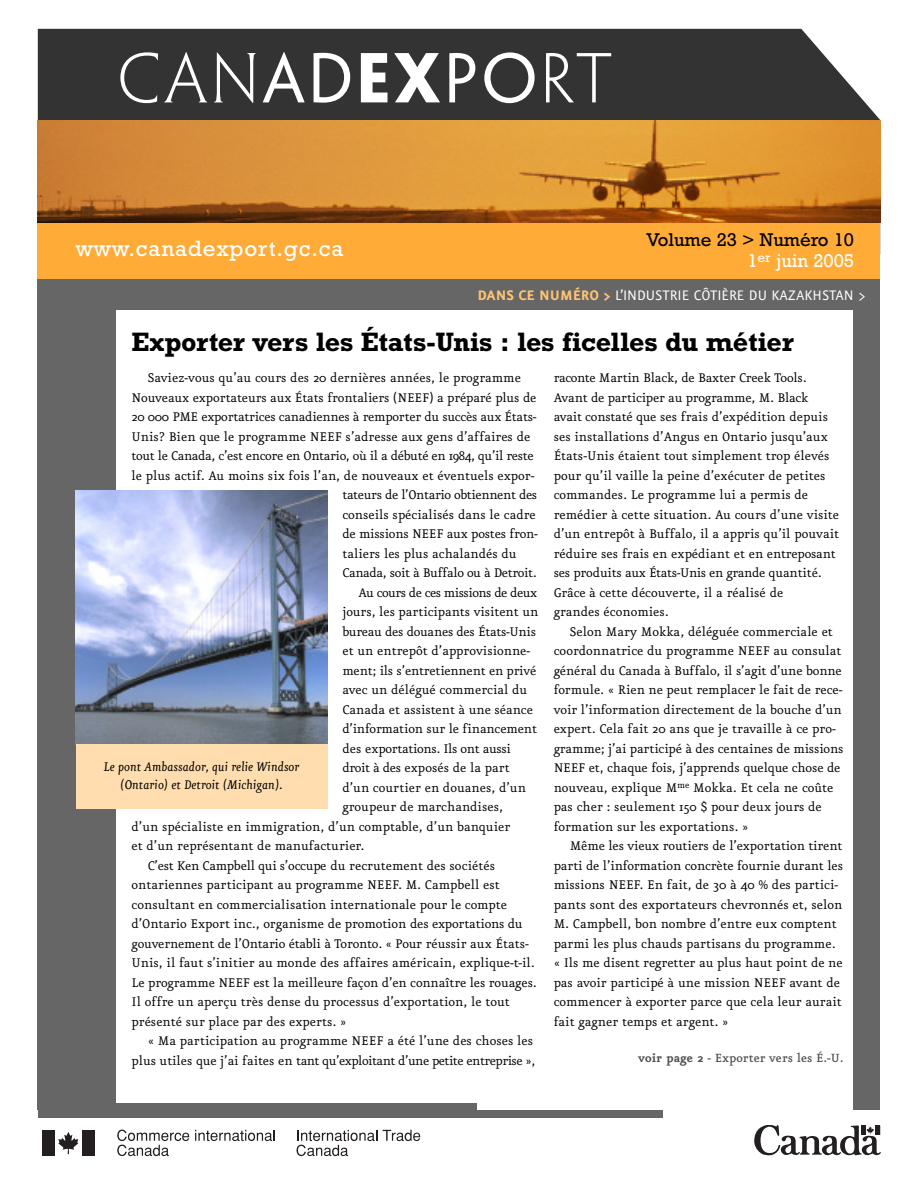
<style>
.page{position:relative;width:918px;height:1188px;background:#fff}
.page>*{position:absolute;margin:0;border:0;box-sizing:border-box;transform-origin:0 0}
.t1{font:700 27px "Rockwell";letter-spacing:-.015em;color:#000}
.t2{font:22.5px "Rockwell";letter-spacing:.04em;color:#fff}
.t3{font:18.75px/20.2px "Rockwell";color:#000;text-align:right}
.t4{font:16.5px "Eureka Sans";color:#fff}
.t5{font:15px/19.5px "Eureka";color:#000}
.t6{font:15px "Eureka";letter-spacing:-.025em;color:#000}
.t7{font:15px "Eureka";letter-spacing:-.035em;color:#000}
.t8{font:15px "Eureka";letter-spacing:-.02em;color:#000}
.t9{font:italic 15px/18px "Eureka";color:#000;text-align:center}
.t10{font:500 14.25px "Eureka";color:#4d4d4d}
.s1{color:#fff}
.s2{font-weight:700;color:#ffc473}
.s3{font-weight:700}
</style>
<div class="page">
<div style="left:38px;top:1106px;width:624px;height:12px;background:#666"></div>
<div style="left:38px;top:265px;width:842px;height:845px;background:#666"></div>
<div style="left:117px;top:310px;width:736px;height:800px;background:#fff"></div>
<div style="left:38px;top:29px;width:842px;height:91px;background:#333"></div>
<div style="left:38px;top:222px;width:842px;height:57px;background:#ffab37"></div>
<div style="left:38px;top:1103px;width:439px;height:7px;background:#666"></div>
<img style="left:76px;top:490px;width:251px;height:254px">
<div style="left:76px;top:744px;width:251px;height:64px;background:#ffddaf"></div>
<svg style="left:120px;top:52px;width:38px;height:51px;background:#585858"></svg>
<svg style="left:164px;top:52px;width:43px;height:50px;background:#595959"></svg>
<svg style="left:214px;top:53px;width:42px;height:50px"></svg>
<svg style="left:263px;top:52px;width:42px;height:50px"></svg>
<svg style="left:314px;top:53px;width:36px;height:50px"></svg>
<svg style="left:361px;top:53px;width:26px;height:49px"></svg>
<svg style="left:394px;top:53px;width:46px;height:49px"></svg>
<svg style="left:449px;top:53px;width:26px;height:49px"></svg>
<svg style="left:484px;top:52px;width:51px;height:51px"></svg>
<svg style="left:546px;top:53px;width:65px;height:49px"></svg>
<svg style="left:383px;top:1130px;width:37px;height:11px"></svg>
<svg style="left:297px;top:1130px;width:80px;height:26px"></svg>
<svg style="left:195px;top:1130px;width:80px;height:11px"></svg>
<svg style="left:117px;top:1130px;width:72px;height:26px"></svg>
<div style="left:42px;top:1130px;width:12px;height:26px;background:#231f20"></div>
<svg style="left:58px;top:1132px;width:20px;height:22px"></svg>
<div style="left:82px;top:1130px;width:13px;height:26px;background:#231f20"></div>
<svg style="left:754px;top:1125px;width:127px;height:30px"></svg>
<div style="left:875px;top:1126px;width:5px;height:9px;background:#231f20"></div>
<img style="left:38px;top:120px;width:842px;height:102px">
<h2 class="t2" style="left:76px;top:240px;width:269px">www.canadexport.gc.ca</h2>
<p class="t3" style="left:647px;top:232px;width:209px">Volume 23 &gt; Numéro 10<br><span class="s1">1</span><sup>er</sup> <span class="s1">juin 2005</span></p>
<p class="t4" style="left:477px;top:289px;width:390px"><span class="s2">DANS CE NUMÉRO &gt;</span> L’INDUSTRIE CÔTIÈRE DU KAZAKHSTAN &gt;</p>
<h1 class="t1" style="left:132px;top:333px;width:664px">Exporter vers les États-Unis : les ficelles du métier</h1>
<p class="t5" style="left:148px;top:367px;width:375px">Saviez-vous qu’au cours des 20 dernières années, le programme</p>
<p class="t5" style="left:132px;top:387px;width:406px">Nouveaux exportateurs aux États frontaliers (NEEF) a préparé plus de</p>
<p class="t8" style="left:132px;top:407px;width:406px">20 000 PME exportatrices canadiennes à remporter du succès aux États-</p>
<p class="t5" style="left:132px;top:426px;width:400px">Unis? Bien que le programme NEEF s’adresse aux gens d’affaires de</p>
<p class="t6" style="left:132px;top:446px;width:404px">tout le Canada, c’est encore en Ontario, où il a débuté en 1984, qu’il reste</p>
<p class="t5" style="left:132px;top:465px;width:404px">le plus actif. Au moins six fois l’an, de nouveaux et éventuels expor-</p>
<p class="t6" style="left:342px;top:485px;width:196px">tateurs de l’Ontario obtiennent des</p>
<p class="t5" style="left:342px;top:504px;width:195px">conseils spécialisés dans le cadre</p>
<p class="t5" style="left:342px;top:523px;width:197px">de missions NEEF aux postes fron-</p>
<p class="t5" style="left:342px;top:543px;width:176px">taliers les plus achalandés du</p>
<p class="t6" style="left:342px;top:563px;width:196px">Canada, soit à Buffalo ou à Detroit.</p>
<p class="t7" style="left:359px;top:583px;width:180px">Au cours de ces missions de deux</p>
<p class="t5" style="left:342px;top:601px;width:197px">jours, les participants visitent un</p>
<p class="t8" style="left:342px;top:622px;width:195px">bureau des douanes des États-Unis</p>
<p class="t5" style="left:342px;top:640px;width:189px">et un entrepôt d’approvisionne-</p>
<p class="t5" style="left:342px;top:660px;width:196px">ment; ils s’entretiennent en privé</p>
<p class="t5" style="left:342px;top:679px;width:186px">avec un délégué commercial du</p>
<p class="t5" style="left:342px;top:699px;width:192px">Canada et assistent à une séance</p>
<p class="t5" style="left:342px;top:718px;width:196px">d’information sur le financement</p>
<p class="t6" style="left:342px;top:739px;width:170px">des exportations. Ils ont aussi</p>
<p class="t5" style="left:342px;top:757px;width:169px">droit à des exposés de la part</p>
<p class="t5" style="left:342px;top:777px;width:185px">d’un courtier en douanes, d’un</p>
<p class="t5" style="left:342px;top:796px;width:162px">groupeur de marchandises,</p>
<p class="t5" style="left:132px;top:816px;width:380px">d’un spécialiste en immigration, d’un comptable, d’un banquier</p>
<p class="t5" style="left:132px;top:835px;width:234px">et d’un représentant de manufacturier.</p>
<p class="t5" style="left:148px;top:855px;width:349px">C’est Ken Campbell qui s’occupe du recrutement des sociétés</p>
<p class="t5" style="left:132px;top:874px;width:370px">ontariennes participant au programme NEEF. M. Campbell est</p>
<p class="t5" style="left:132px;top:894px;width:377px">consultant en commercialisation internationale pour le compte</p>
<p class="t5" style="left:132px;top:913px;width:393px">d’Ontario Export inc., organisme de promotion des exportations du</p>
<p class="t5" style="left:132px;top:933px;width:399px">gouvernement de l’Ontario établi à Toronto. « Pour réussir aux États-</p>
<p class="t5" style="left:132px;top:952px;width:405px">Unis, il faut s’initier au monde des affaires américain, explique-t-il.</p>
<p class="t5" style="left:132px;top:972px;width:407px">Le programme NEEF est la meilleure façon d’en connaître les rouages.</p>
<p class="t5" style="left:132px;top:991px;width:380px">Il offre un aperçu très dense du processus d’exportation, le tout</p>
<p class="t5" style="left:132px;top:1011px;width:217px">présenté sur place par des experts. »</p>
<p class="t5" style="left:148px;top:1030px;width:387px">« Ma participation au programme NEEF a été l’une des choses les</p>
<p class="t7" style="left:132px;top:1051px;width:405px">plus utiles que j’ai faites en tant qu’exploitant d’une petite entreprise »,</p>
<p class="t9" style="left:104px;top:756px;width:197px">Le pont Ambassador, qui relie Windsor (Ontario) et Detroit (Michigan).</p>
<p class="t5" style="left:554px;top:367px;width:287px">raconte Martin Black, de Baxter Creek Tools.<br>Avant de participer au programme, M. Black avait constaté que ses frais d’expédition depuis ses installations d’Angus en Ontario jusqu’aux États-Unis étaient tout simplement trop élevés pour qu’il vaille la peine d’exécuter de petites commandes. Le programme lui a permis de remédier à cette situation. Au cours d’une visite d’un entrepôt à Buffalo, il a appris qu’il pouvait réduire ses frais en expédiant et en entreposant ses produits aux États-Unis en grande quantité.<br>Grâce à cette découverte, il a réalisé de<br>grandes économies.</p>
<p class="t5" style="left:554px;top:621px;width:291px;text-indent:16px">Selon Mary Mokka, déléguée commerciale et coordonnatrice du programme NEEF au consulat général du Canada à Buffalo, il s’agit d’une bonne formule. « Rien ne peut remplacer le fait de rece&shy;voir l’information directement de la bouche d’un expert. Cela fait 20 ans que je travaille à ce pro&shy;gramme; j’ai participé à des centaines de missions NEEF et, chaque fois, j’apprends quelque chose de nouveau, explique M<sup>me</sup> Mokka. Et cela ne coûte pas cher : seulement 150 $ pour deux jours de formation sur les exportations. »</p>
<p class="t5" style="left:554px;top:835px;width:291px;text-indent:16px">Même les vieux routiers de l’exportation tirent parti de l’information concrète fournie durant les missions NEEF. En fait, de 30 à 40 % des partici&shy;pants sont des exportateurs chevronnés et, selon M. Campbell, bon nombre d’entre eux comptent parmi les plus chauds partisans du programme. « Ils me disent regretter au plus haut point de ne pas avoir participé à une mission NEEF avant de commencer à exporter parce que cela leur aurait fait gagner temps et argent. »</p>
<p class="t10" style="left:638px;top:1049px;width:207px"><span class="s3">voir page 2</span> - Exporter vers les É.-U.</p>
</div>
